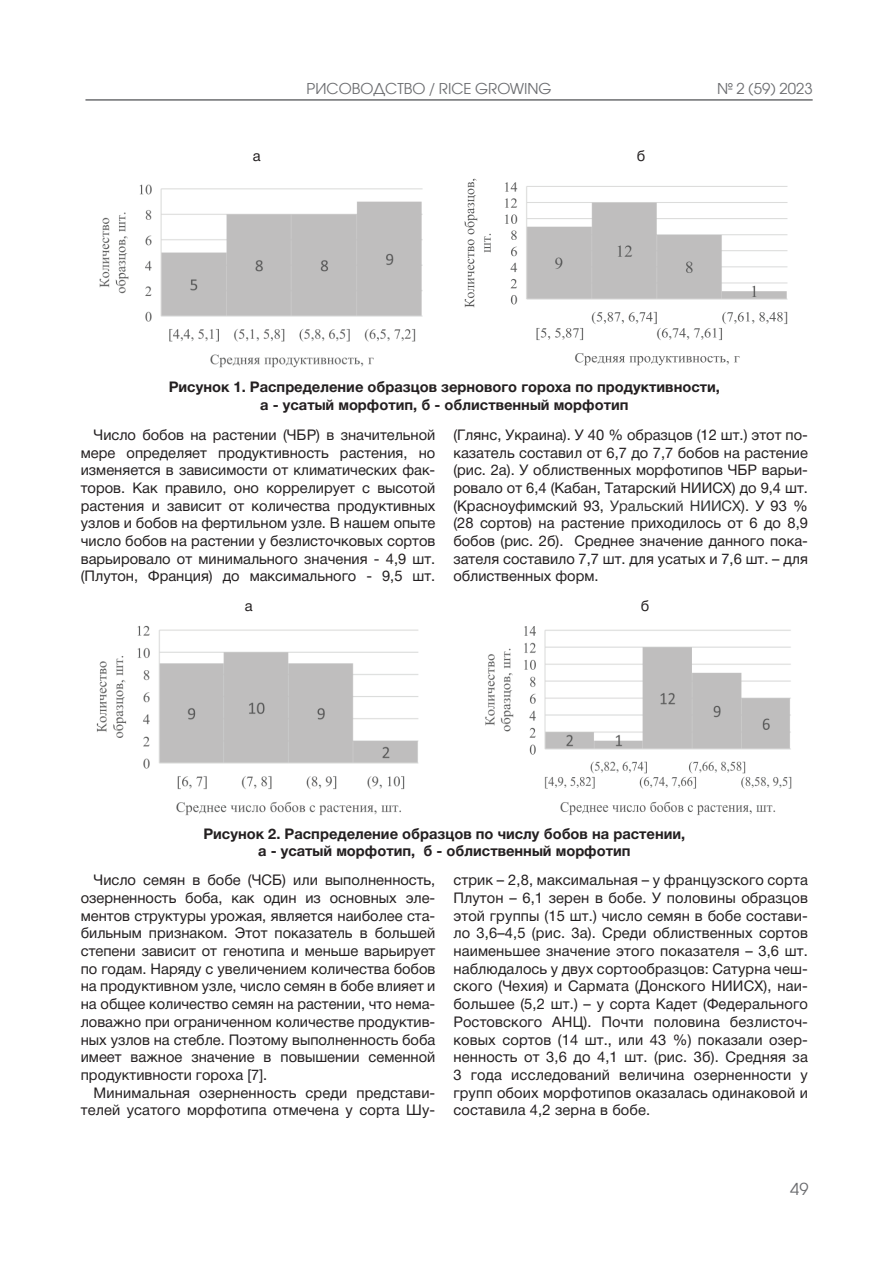
<style>
.page{position:relative;width:893px;height:1263px;background:#fff}
.page>*{position:absolute;margin:0;border:0;box-sizing:border-box;transform-origin:0 0}
.t1{font:16.5px "Avant Garde CTT";color:#6c6d70}
.t2{font:15px "Avant Garde CTT";color:#6c6d70}
.t3{font:14.7px/17.7px "Helvetica Neue Cyr";color:#231f20;text-align:justify}
.t4{font:700 14.7px/17.7px "Helvetica Neue Cyr";color:#231f20;text-align:center}
.s1{color:#313232}
</style>
<div class="page">
<hr style="left:85px;top:99px;width:728px;height:2px;background:#6c6d70">
<img style="left:99px;top:184px;width:324px;height:184px">
<img style="left:464px;top:178px;width:324px;height:188px">
<img style="left:485px;top:626px;width:307px;height:190px">
<img style="left:96px;top:625px;width:323px;height:191px">
<p class="t2" style="left:307px;top:79px;width:247px">РИСОВОДСТВО / RICE GROWING</p>
<p class="t2" style="left:717px;top:80px;width:97px">¹ 2 (59) 2023</p>
<p class="t3" style="left:253px;top:148px;width:9px">а</p>
<p class="t3" style="left:637px;top:148px;width:10px">б</p>
<p class="t4" style="left:169px;top:378px;width:553px">Рисунок 1. Распределение образцов зернового гороха по продуктивности, а - усатый морфотип, б - облиственный морфотип</p>
<p class="t3" style="left:81px;top:426px;width:356px;text-indent:13px">Число бобов на растении (ЧБР) в значительной мере определяет продуктивность растения, но изменяется в зависимости от климатических фак&shy;торов. Как правило, оно коррелирует с высотой растения и зависит от количества продуктивных узлов и бобов на фертильном узле. В нашем опыте число бобов на растении у безлисточковых сортов варьировало от минимального значения - 4,9 шт. (Плутон, Франция) до максимального - 9,5 шт.</p>
<p class="t3" style="left:453px;top:426px;width:356px">(Глянс, Украина). У 40 % образцов (12 шт.) этот по&shy;казатель составил от 6,7 до 7,7 бобов на растение (рис. 2а). У облиственных морфотипов ЧБР варьи&shy;ровало от 6,4 (Кабан, Татарский НИИСХ) до 9,4 шт. (Красноуфимский 93, <span class="s1">Уральский НИИСХ</span>). У 93 % (28 сортов) на растение приходилось от 6 до 8,9 бобов (рис. 2б). Среднее значение данного пока&shy;зателя составило 7,7 шт. для усатых и 7,6 шт. – для облиственных форм.</p>
<p class="t3" style="left:245px;top:597px;width:9px">а</p>
<p class="t3" style="left:641px;top:597px;width:10px">б</p>
<p class="t4" style="left:203px;top:825px;width:483px">Рисунок 2. Распределение образцов по числу бобов на растении, а - усатый морфотип, б - облиственный морфотип</p>
<p class="t3" style="left:81px;top:871px;width:356px;text-indent:13px">Число семян в бобе (ЧСБ) или выполненность, озерненность боба, как один из основных эле&shy;ментов структуры урожая, является наиболее ста&shy;бильным признаком. Этот показатель в большей степени зависит от генотипа и меньше варьирует по годам. Наряду с увеличением количества бобов на продуктивном узле, число семян в бобе влияет и на общее количество семян на растении, что нема&shy;ловажно при ограниченном количестве продуктив&shy;ных узлов на стебле. Поэтому выполненность боба имеет важное значение в повышении семенной продуктивности гороха [7].</p>
<p class="t3" style="left:81px;top:1083px;width:356px;text-align:right">Минимальная озерненность среди представи&shy;телей усатого морфотипа отмечена у сорта Шу-</p>
<p class="t3" style="left:453px;top:871px;width:356px">стрик – 2,8, максимальная – у французского сорта Плутон – 6,1 зерен в бобе. У половины образцов этой группы (15 шт.) число семян в бобе состави&shy;ло 3,6–4,5 (рис. 3а). Среди облиственных сортов наименьшее значение этого показателя – 3,6 шт. наблюдалось у двух сортообразцов: Сатурна чеш&shy;ского (Чехия) и Сармата (Донского НИИСХ), наи&shy;большее (5,2 шт.) – у сорта Кадет (Федерального Ростовского АНЦ). Почти половина безлисточ&shy;ковых сортов (14 шт., или 43 %) показали озер&shy;ненность от 3,6 до 4,1 шт. (рис. 3б). Средняя за 3 года исследований величина озерненности у групп обоих морфотипов оказалась одинаковой и составила 4,2 зерна в бобе.</p>
<p class="t1" style="left:790px;top:1178px;width:20px">49</p>
</div>
